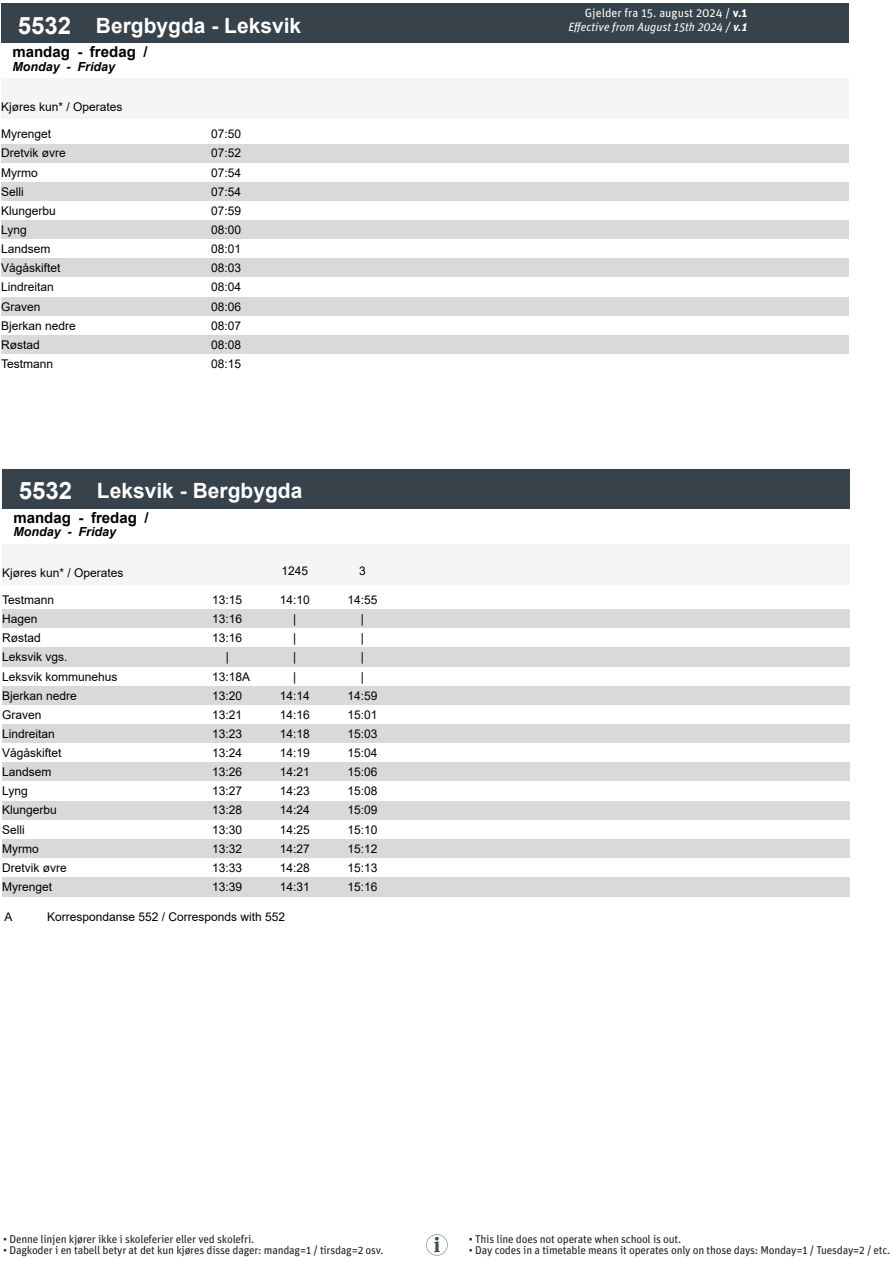
<style>
.page{position:relative;width:893px;height:1263px;background:#fff}
.page>*{position:absolute;margin:0;border:0;box-sizing:border-box;transform-origin:0 0}
.t1{font:700 21px "Arial";color:#fff}
.t2{font:700 15px "Arial";color:#000}
.t3{font:italic 700 12.45px "Arial";color:#000}
.t4{font:12px "Arial";color:#000}
.t5{font:italic 12px/14.4px "Unit Pro";color:#fff;text-align:right}
.t6{font:11.25px "Unit Pro";letter-spacing:-.02em;color:#231f20}
.s1{font-size:24px}
.s2{font-style:normal}
.s3{font-weight:700;font-style:normal}
.s4{font-weight:700}
</style>
<div class="page">
<div style="left:1px;top:79px;width:191px;height:40px;background:#f5f5f5"></div>
<div style="left:192px;top:79px;width:68px;height:40px;background:#f5f5f5"></div>
<div style="left:260px;top:79px;width:68px;height:40px;background:#f5f5f5"></div>
<div style="left:328px;top:79px;width:67px;height:40px;background:#f5f5f5"></div>
<div style="left:395px;top:79px;width:68px;height:40px;background:#f5f5f5"></div>
<div style="left:463px;top:79px;width:67px;height:40px;background:#f5f5f5"></div>
<div style="left:530px;top:79px;width:68px;height:40px;background:#f5f5f5"></div>
<div style="left:598px;top:79px;width:67px;height:40px;background:#f5f5f5"></div>
<div style="left:665px;top:79px;width:68px;height:40px;background:#f5f5f5"></div>
<div style="left:733px;top:79px;width:67px;height:40px;background:#f5f5f5"></div>
<div style="left:800px;top:79px;width:49px;height:40px;background:#f5f5f5"></div>
<div style="left:1px;top:3px;width:87px;height:40px;background:#37424a"></div>
<div style="left:88px;top:3px;width:761px;height:40px;background:#37424a"></div>
<div style="left:1px;top:144px;width:848px;height:19px;background:#d9d9d9"></div>
<div style="left:1px;top:182px;width:848px;height:19px;background:#d9d9d9"></div>
<div style="left:1px;top:220px;width:848px;height:20px;background:#d9d9d9"></div>
<div style="left:1px;top:259px;width:848px;height:19px;background:#d9d9d9"></div>
<div style="left:1px;top:297px;width:848px;height:19px;background:#d9d9d9"></div>
<div style="left:1px;top:335px;width:848px;height:19px;background:#d9d9d9"></div>
<div style="left:2px;top:544px;width:192px;height:41px;background:#f5f5f5"></div>
<div style="left:194px;top:544px;width:67px;height:41px;background:#f5f5f5"></div>
<div style="left:261px;top:544px;width:68px;height:41px;background:#f5f5f5"></div>
<div style="left:329px;top:544px;width:67px;height:41px;background:#f5f5f5"></div>
<div style="left:396px;top:544px;width:68px;height:41px;background:#f5f5f5"></div>
<div style="left:464px;top:544px;width:67px;height:41px;background:#f5f5f5"></div>
<div style="left:531px;top:544px;width:68px;height:41px;background:#f5f5f5"></div>
<div style="left:599px;top:544px;width:67px;height:41px;background:#f5f5f5"></div>
<div style="left:666px;top:544px;width:68px;height:41px;background:#f5f5f5"></div>
<div style="left:734px;top:544px;width:67px;height:41px;background:#f5f5f5"></div>
<div style="left:801px;top:544px;width:49px;height:41px;background:#f5f5f5"></div>
<div style="left:2px;top:469px;width:87px;height:39px;background:#37424a"></div>
<div style="left:89px;top:469px;width:761px;height:39px;background:#37424a"></div>
<div style="left:2px;top:610px;width:848px;height:19px;background:#d9d9d9"></div>
<div style="left:2px;top:648px;width:848px;height:19px;background:#d9d9d9"></div>
<div style="left:2px;top:686px;width:848px;height:19px;background:#d9d9d9"></div>
<div style="left:2px;top:724px;width:848px;height:19px;background:#d9d9d9"></div>
<div style="left:2px;top:763px;width:848px;height:19px;background:#d9d9d9"></div>
<div style="left:2px;top:801px;width:848px;height:19px;background:#d9d9d9"></div>
<div style="left:2px;top:839px;width:848px;height:19px;background:#d9d9d9"></div>
<div style="left:2px;top:877px;width:848px;height:20px;background:#d9d9d9"></div>
<svg style="left:426px;top:1234px;width:22px;height:21px"></svg>
<p class="t1" style="left:18px;top:10px;width:285px"><span class="s1">5532</span> Bergbygda - Leksvik</p>
<p class="t2" style="left:12px;top:41px;width:137px">mandag - fredag /</p>
<p class="t3" style="left:12px;top:58px;width:104px">Monday - Friday</p>
<p class="t4" style="left:1px;top:99px;width:123px">Kjøres kun* / Operates</p>
<p class="t4" style="left:1px;top:126px;width:52px">Myrenget</p>
<p class="t4" style="left:211px;top:126px;width:32px">07:50</p>
<p class="t4" style="left:1px;top:145px;width:66px">Dretvik øvre</p>
<p class="t4" style="left:211px;top:145px;width:32px">07:52</p>
<p class="t4" style="left:1px;top:164px;width:38px">Myrmo</p>
<p class="t4" style="left:211px;top:164px;width:32px">07:54</p>
<p class="t4" style="left:1px;top:183px;width:24px">Selli</p>
<p class="t4" style="left:211px;top:183px;width:32px">07:54</p>
<p class="t4" style="left:1px;top:202px;width:56px">Klungerbu</p>
<p class="t4" style="left:211px;top:202px;width:32px">07:59</p>
<p class="t4" style="left:1px;top:221px;width:27px">Lyng</p>
<p class="t4" style="left:211px;top:221px;width:32px">08:00</p>
<p class="t4" style="left:1px;top:241px;width:51px">Landsem</p>
<p class="t4" style="left:211px;top:241px;width:32px">08:01</p>
<p class="t4" style="left:1px;top:260px;width:61px">Vågåskiftet</p>
<p class="t4" style="left:211px;top:260px;width:32px">08:03</p>
<p class="t4" style="left:1px;top:279px;width:54px">Lindreitan</p>
<p class="t4" style="left:211px;top:279px;width:32px">08:04</p>
<p class="t4" style="left:1px;top:298px;width:41px">Graven</p>
<p class="t4" style="left:211px;top:298px;width:32px">08:06</p>
<p class="t4" style="left:1px;top:317px;width:76px">Bjerkan nedre</p>
<p class="t4" style="left:211px;top:317px;width:32px">08:07</p>
<p class="t4" style="left:1px;top:336px;width:40px">Røstad</p>
<p class="t4" style="left:211px;top:336px;width:32px">08:08</p>
<p class="t4" style="left:1px;top:355px;width:54px">Testmann</p>
<p class="t4" style="left:211px;top:355px;width:32px">08:15</p>
<p class="t1" style="left:19px;top:476px;width:285px"><span class="s1">5532</span> Leksvik - Bergbygda</p>
<p class="t2" style="left:13px;top:507px;width:137px">mandag - fredag /</p>
<p class="t3" style="left:13px;top:524px;width:104px">Monday - Friday</p>
<p class="t4" style="left:2px;top:564px;width:123px">Kjøres kun* / Operates</p>
<p class="t4" style="left:281px;top:562px;width:28px">1245</p>
<p class="t4" style="left:359px;top:562px;width:8px">3</p>
<p class="t4" style="left:2px;top:591px;width:54px">Testmann</p>
<p class="t4" style="left:212px;top:591px;width:32px">13:15</p>
<p class="t4" style="left:280px;top:591px;width:32px">14:10</p>
<p class="t4" style="left:347px;top:591px;width:32px">14:55</p>
<p class="t4" style="left:2px;top:611px;width:37px">Hagen</p>
<p class="t4" style="left:212px;top:611px;width:32px">13:16</p>
<p class="t4" style="left:293px;top:611px;width:5px">|</p>
<p class="t4" style="left:361px;top:611px;width:5px">|</p>
<p class="t4" style="left:2px;top:630px;width:40px">Røstad</p>
<p class="t4" style="left:212px;top:630px;width:32px">13:16</p>
<p class="t4" style="left:293px;top:630px;width:5px">|</p>
<p class="t4" style="left:361px;top:630px;width:5px">|</p>
<p class="t4" style="left:2px;top:649px;width:67px">Leksvik vgs.</p>
<p class="t4" style="left:226px;top:649px;width:5px">|</p>
<p class="t4" style="left:293px;top:649px;width:5px">|</p>
<p class="t4" style="left:361px;top:649px;width:5px">|</p>
<p class="t4" style="left:2px;top:668px;width:117px">Leksvik kommunehus</p>
<p class="t4" style="left:212px;top:668px;width:40px">13:18A</p>
<p class="t4" style="left:293px;top:668px;width:5px">|</p>
<p class="t4" style="left:361px;top:668px;width:5px">|</p>
<p class="t4" style="left:2px;top:687px;width:76px">Bjerkan nedre</p>
<p class="t4" style="left:212px;top:687px;width:32px">13:20</p>
<p class="t4" style="left:280px;top:687px;width:32px">14:14</p>
<p class="t4" style="left:347px;top:687px;width:32px">14:59</p>
<p class="t4" style="left:2px;top:706px;width:41px">Graven</p>
<p class="t4" style="left:212px;top:706px;width:32px">13:21</p>
<p class="t4" style="left:280px;top:706px;width:32px">14:16</p>
<p class="t4" style="left:347px;top:706px;width:32px">15:01</p>
<p class="t4" style="left:2px;top:725px;width:54px">Lindreitan</p>
<p class="t4" style="left:212px;top:725px;width:32px">13:23</p>
<p class="t4" style="left:280px;top:725px;width:32px">14:18</p>
<p class="t4" style="left:347px;top:725px;width:32px">15:03</p>
<p class="t4" style="left:2px;top:744px;width:61px">Vågåskiftet</p>
<p class="t4" style="left:212px;top:744px;width:32px">13:24</p>
<p class="t4" style="left:280px;top:744px;width:32px">14:19</p>
<p class="t4" style="left:347px;top:744px;width:32px">15:04</p>
<p class="t4" style="left:2px;top:764px;width:51px">Landsem</p>
<p class="t4" style="left:212px;top:764px;width:32px">13:26</p>
<p class="t4" style="left:280px;top:764px;width:32px">14:21</p>
<p class="t4" style="left:347px;top:764px;width:32px">15:06</p>
<p class="t4" style="left:2px;top:783px;width:27px">Lyng</p>
<p class="t4" style="left:212px;top:783px;width:32px">13:27</p>
<p class="t4" style="left:280px;top:783px;width:32px">14:23</p>
<p class="t4" style="left:347px;top:783px;width:32px">15:08</p>
<p class="t4" style="left:2px;top:802px;width:56px">Klungerbu</p>
<p class="t4" style="left:212px;top:802px;width:32px">13:28</p>
<p class="t4" style="left:280px;top:802px;width:32px">14:24</p>
<p class="t4" style="left:347px;top:802px;width:32px">15:09</p>
<p class="t4" style="left:2px;top:821px;width:24px">Selli</p>
<p class="t4" style="left:212px;top:821px;width:32px">13:30</p>
<p class="t4" style="left:280px;top:821px;width:32px">14:25</p>
<p class="t4" style="left:347px;top:821px;width:32px">15:10</p>
<p class="t4" style="left:2px;top:840px;width:38px">Myrmo</p>
<p class="t4" style="left:212px;top:840px;width:32px">13:32</p>
<p class="t4" style="left:280px;top:840px;width:32px">14:27</p>
<p class="t4" style="left:347px;top:840px;width:32px">15:12</p>
<p class="t4" style="left:2px;top:859px;width:66px">Dretvik øvre</p>
<p class="t4" style="left:212px;top:859px;width:32px">13:33</p>
<p class="t4" style="left:280px;top:859px;width:32px">14:28</p>
<p class="t4" style="left:347px;top:859px;width:32px">15:13</p>
<p class="t4" style="left:2px;top:878px;width:52px">Myrenget</p>
<p class="t4" style="left:212px;top:878px;width:32px">13:39</p>
<p class="t4" style="left:280px;top:878px;width:32px">14:31</p>
<p class="t4" style="left:347px;top:878px;width:32px">15:16</p>
<p class="t4" style="left:4px;top:909px;width:10px">A</p>
<p class="t4" style="left:47px;top:909px;width:240px">Korrespondanse 552 / Corresponds with 552</p>
<p class="t5" style="left:568px;top:5px;width:180px"><span class="s2">Gjelder fra 15. august 2024 /</span> <span class="s3">v.1<br></span>Effective from August 15th 2024 / <span class="s4">v.1</span></p>
<p class="t6" style="left:3px;top:1231px;width:253px">• Denne linjen kjører ikke i skoleferier eller ved skolefri.</p>
<p class="t6" style="left:3px;top:1243px;width:382px">• Dagkoder i en tabell betyr at det kun kjøres disse dager: mandag=1 / tirsdag=2 osv.</p>
<p class="t6" style="left:469px;top:1231px;width:214px">• This line does not operate when school is out.</p>
<p class="t6" style="left:469px;top:1243px;width:423px">• Day codes in a timetable means it operates only on those days: Monday=1 / Tuesday=2 / etc.</p>
</div>
